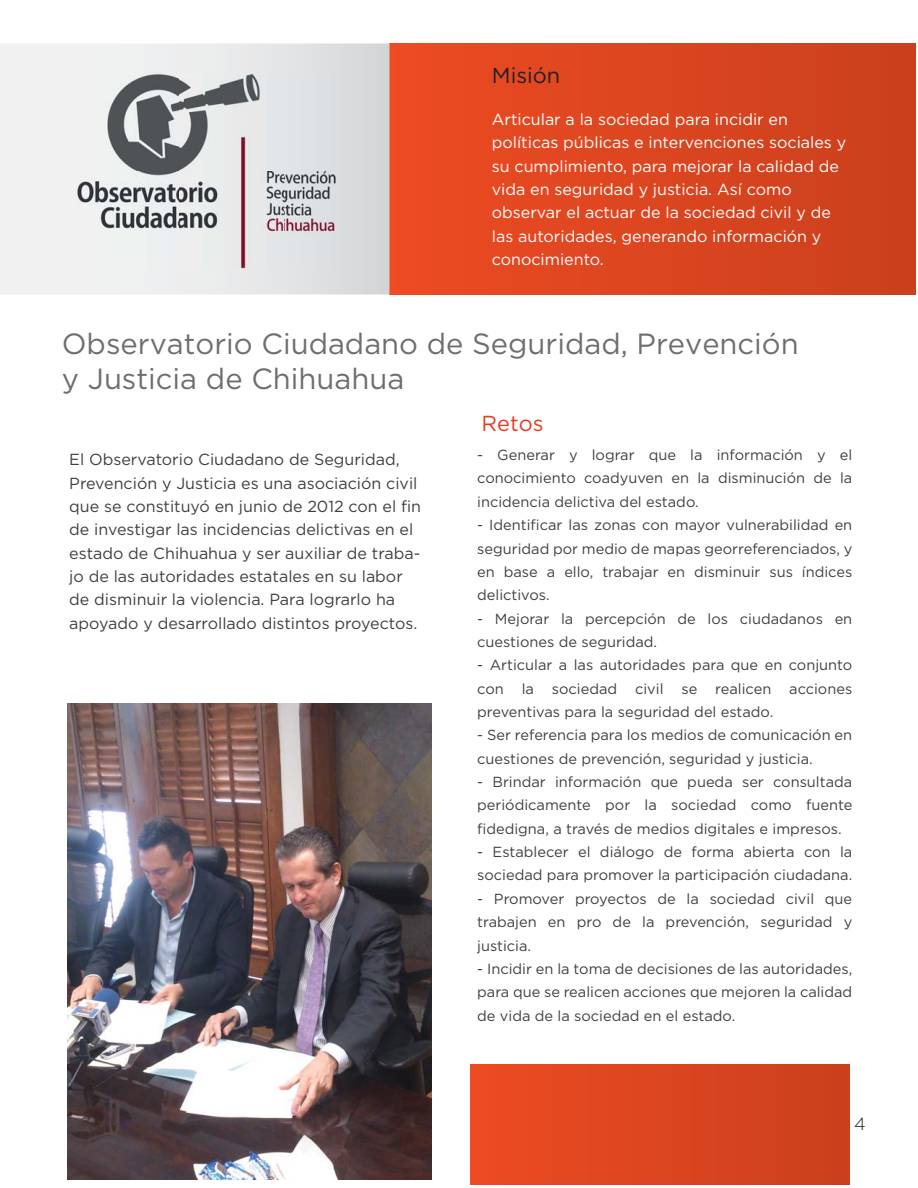
<style>
.page{position:relative;width:918px;height:1188px;background:#fff}
.page>*{position:absolute;margin:0;border:0;box-sizing:border-box;transform-origin:0 0}
.t1{font:29.25px/35.1px "Gotham";color:#6d6e70}
.t2{font:21.75px "Gotham";color:#231f20}
.t3{font:21.75px "Gotham";color:#e73b25}
.t4{font:300 17.55px "Gotham";color:#231f20}
.t5{font:16.05px/23.4px "Gotham";color:#404041}
.t6{font:16.05px/23.4px "Gotham";color:#fff}
.t7{font:14.55px/23.4px "Gotham";color:#404041;text-align:justify}
</style>
<div class="page">
<div style="left:390px;top:43px;width:526px;height:251px;background:linear-gradient(to right,#ed4b23,#ca401c)"></div>
<svg style="left:0;top:43px;width:390px;height:251px"></svg>
<div style="left:470px;top:1065px;width:380px;height:119px;background:linear-gradient(to right,#ee4b23,#ca401c)"></div>
<img style="left:67px;top:703px;width:365px;height:477px">
<img style="left:76px;top:73px;width:259px;height:196px">
<h2 class="t2" style="left:492px;top:67px;width:70px">Misión</h2>
<p class="t6" style="left:492px;top:109px;width:356px">Articular a la sociedad para incidir en políticas públicas e intervenciones sociales y su cumplimiento, para mejorar la calidad de vida en seguridad y justicia. Así como observar el actuar de la sociedad civil y de las autoridades, generando información y conocimiento.</p>
<h1 class="t1" style="left:62px;top:329px;width:738px">Observatorio Ciudadano de Seguridad, Prevención y Justicia de Chihuahua</h1>
<p class="t5" style="left:69px;top:449px;width:353px">El Observatorio Ciudadano de Seguridad, Prevención y Justicia es una asociación civil que se constituyó en junio de 2012 con el fin de investigar las incidencias delictivas en el estado de Chihuahua y ser auxiliar de traba&shy;jo de las autoridades estatales en su labor de disminuir la violencia. Para lograrlo ha apoyado y desarrollado distintos proyectos.</p>
<h2 class="t3" style="left:482px;top:416px;width:64px">Retos</h2>
<p class="t7" style="left:477px;top:444px;width:377px">- Generar y lograr que la información y el conocimiento coadyuven en la disminución de la incidencia delictiva del estado.</p>
<p class="t7" style="left:477px;top:514px;width:377px">- Identificar las zonas con mayor vulnerabilidad en seguridad por medio de mapas georreferenciados, y en base a ello, trabajar en disminuir sus índices delictivos.</p>
<p class="t7" style="left:477px;top:608px;width:377px">- Mejorar la percepción de los ciudadanos en cuestiones de seguridad.</p>
<p class="t7" style="left:477px;top:655px;width:377px">- Articular a las autoridades para que en conjunto con la sociedad civil se realicen acciones preventivas para la seguridad del estado.</p>
<p class="t7" style="left:477px;top:725px;width:377px">- Ser referencia para los medios de comunicación en cuestiones de prevención, seguridad y justicia.</p>
<p class="t7" style="left:477px;top:771px;width:377px">- Brindar información que pueda ser consultada periódicamente por la sociedad como fuente fidedigna, a través de medios digitales e impresos.</p>
<p class="t7" style="left:477px;top:841px;width:377px">- Establecer el diálogo de forma abierta con la sociedad para promover la participación ciudadana.</p>
<p class="t7" style="left:477px;top:888px;width:377px">- Promover proyectos de la sociedad civil que trabajen en pro de la prevención, seguridad y justicia.</p>
<p class="t7" style="left:477px;top:958px;width:377px">- Incidir en la toma de decisiones de las autoridades, para que se realicen acciones que mejoren la calidad de vida de la sociedad en el estado.</p>
<p class="t4" style="left:854px;top:1117px;width:13px">4</p>
</div>
